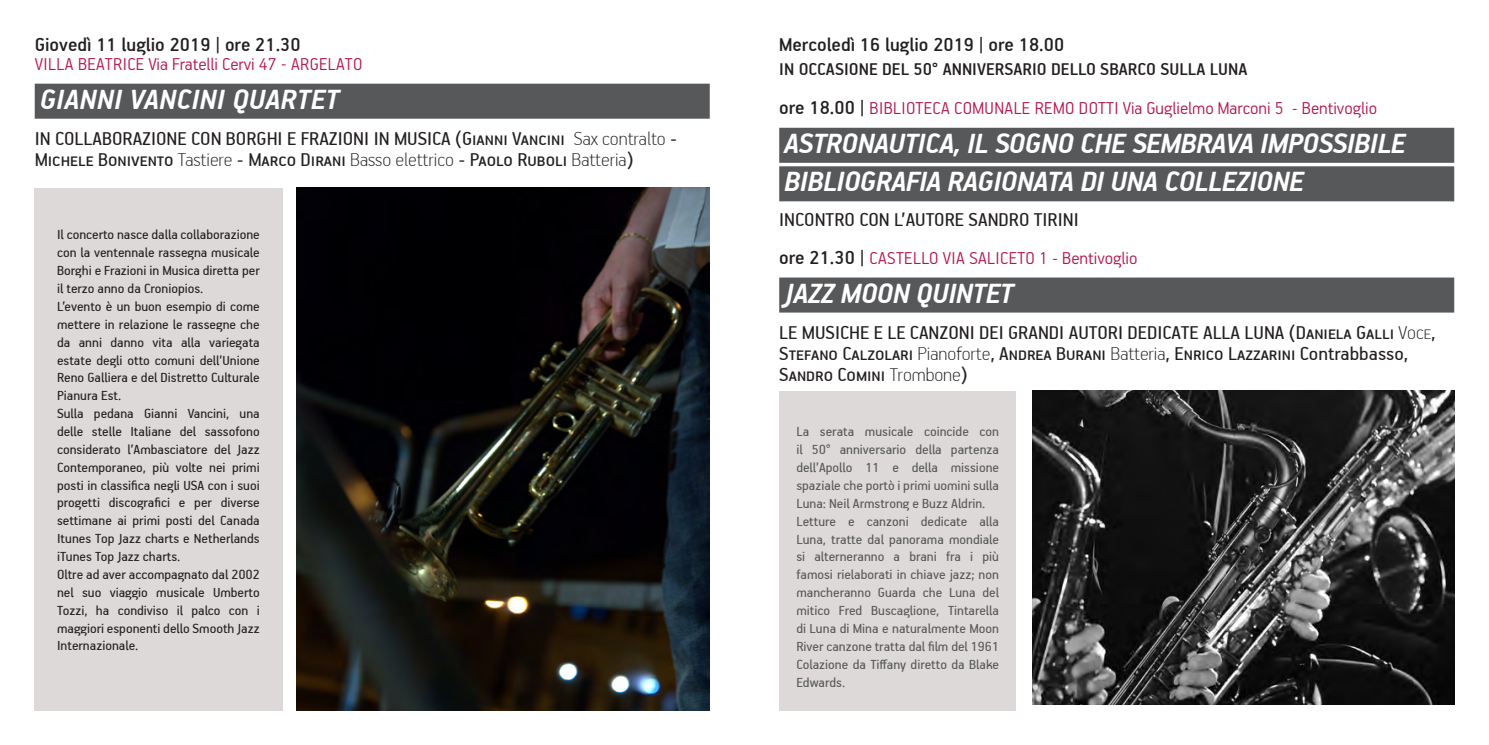
<style>
.page{position:relative;width:1489px;height:745px;background:#fff}
.page>*{position:absolute;margin:0;border:0;box-sizing:border-box;transform-origin:0 0}
.Titolo{font:italic 700 31.5px "PF Handbook Pro";letter-spacing:-.02em;color:#fff}
.Titolo-2{font:italic 700 31.5px "PF Handbook Pro";color:#fff}
.Compagnia_teatrale{font:21px/21px "PF Handbook Pro";color:#231f20}
.Data_Ora{font:500 21px "PF Handbook Pro";color:#231f20}
.Data_Ora-2{font:300 19.25px "PF Handbook Pro";color:#b6164e}
.Compagnia_teatrale-2{font:500 19.25px "PF Handbook Pro";color:#231f20}
.Data_Ora-3{font:300 19.25px "PF Handbook Pro";letter-spacing:.02em;color:#b6164e}
.Luogo{font:300 19.25px "PF Handbook Pro";letter-spacing:.005em;color:#b6164e}
.Testo_corrente_itali{font:14.88px/17.8px "PF Handbook Pro";color:#231f20;text-align:justify}
.Testo_corrente_itali-2{font:14.88px/17.8px "PF Handbook Pro";color:#57585a;text-align:justify}
.s1{font-weight:100}
.s2{font-weight:500;font-size:21px;color:#231f20}
</style>
<div class="page">
<div style="left:35px;top:188px;width:248px;height:521px;background:#ddd9d8"></div>
<div style="left:35px;top:84px;width:674px;height:35px;background:#57585a"></div>
<img style="left:296px;top:187px;width:413px;height:523px">
<div style="left:779px;top:128px;width:674px;height:35px;background:#57585a"></div>
<div style="left:779px;top:166px;width:674px;height:35px;background:#57585a"></div>
<div style="left:779px;top:390px;width:237px;height:320px;background:#ddd9d8"></div>
<img style="left:1032px;top:390px;width:421px;height:314px">
<div style="left:779px;top:277px;width:674px;height:35px;background:#57585a"></div>
<p class="Data_Ora" style="left:35px;top:31px;width:267px">Giovedì 11 luglio 2019 | ore 21.30</p>
<p class="Luogo" style="left:35px;top:53px;width:329px">VILLA BEATRICE Via Fratelli Cervi 47 - ARGELATO</p>
<p class="Titolo-2" style="left:40px;top:80px;width:301px">GIANNI VANCINI QUARTET</p>
<p class="Compagnia_teatrale" style="left:35px;top:127px;width:644px">IN COLLABORAZIONE CON BORGHI E FRAZIONI IN MUSICA (Gianni Vancini <span class="s1">Sax contralto</span> -<br>Michele Bonivento <span class="s1">Tastiere</span> - Marco Dirani <span class="s1">Basso elettrico</span> - Paolo Ruboli <span class="s1">Batteria</span>)</p>
<p class="Testo_corrente_itali" style="left:57px;top:225px;width:204px">Il concerto nasce dalla collaborazione con la ventennale rassegna musicale Borghi e Frazioni in Musica diretta per il terzo anno da Croniopios.</p>
<p class="Testo_corrente_itali" style="left:57px;top:297px;width:204px">L’evento è un buon esempio di come mettere in relazione le rassegne che da anni danno vita alla variegata estate degli otto comuni dell’Unione Reno Galliera e del Distretto Culturale Pianura Est.</p>
<p class="Testo_corrente_itali" style="left:57px;top:404px;width:204px">Sulla pedana Gianni Vancini, una delle stelle Italiane del sassofono considerato l’Ambasciatore del Jazz Contemporaneo, più volte nei primi posti in classifica negli USA con i suoi progetti discografici e per diverse settimane ai primi posti del Canada Itunes Top Jazz charts e Netherlands iTunes Top Jazz charts.</p>
<p class="Testo_corrente_itali" style="left:57px;top:564px;width:204px">Oltre ad aver accompagnato dal 2002 nel suo viaggio musicale Umberto Tozzi, ha condiviso il palco con i maggiori esponenti dello Smooth Jazz Internazionale.</p>
<p class="Data_Ora" style="left:779px;top:31px;width:286px">Mercoledì 16 luglio 2019 | ore 18.00</p>
<p class="Compagnia_teatrale-2" style="left:779px;top:57px;width:470px">IN OCCASIONE DEL 50° ANNIVERSARIO DELLO SBARCO SULLA LUNA</p>
<p class="Data_Ora-2" style="left:779px;top:97px;width:599px"><span class="s2">ore 18.00 |</span> BIBLIOTECA COMUNALE REMO DOTTI Via Guglielmo Marconi 5 - Bentivoglio</p>
<p class="Titolo" style="left:784px;top:124px;width:623px">ASTRONAUTICA, IL SOGNO CHE SEMBRAVA IMPOSSIBILE</p>
<p class="Titolo" style="left:784px;top:162px;width:521px">BIBLIOGRAFIA RAGIONATA DI UNA COLLEZIONE</p>
<p class="Compagnia_teatrale" style="left:779px;top:208px;width:301px">INCONTRO CON L’AUTORE SANDRO TIRINI</p>
<p class="Data_Ora-3" style="left:779px;top:246px;width:360px"><span class="s2">ore 21.30 |</span> CASTELLO VIA SALICETO 1 - Bentivoglio</p>
<p class="Titolo" style="left:784px;top:274px;width:231px">JAZZ MOON QUINTET</p>
<p class="Compagnia_teatrale" style="left:779px;top:320px;width:658px">LE MUSICHE E LE CANZONI DEI GRANDI AUTORI DEDICATE ALLA LUNA (Daniela Galli <span class="s1">Voce</span>,<br>Stefano Calzolari <span class="s1">Pianoforte</span>, Andrea Burani <span class="s1">Batteria</span>, Enrico Lazzarini Contrabbasso,<br>Sandro Comini <span class="s1">Trombone</span>)</p>
<p class="Testo_corrente_itali-2" style="left:796px;top:422px;width:204px">La serata musicale coincide con il 50° anniversario della partenza dell’Apollo 11 e della missione spaziale che portò i primi uomini sulla Luna: Neil Armstrong e Buzz Aldrin.</p>
<p class="Testo_corrente_itali-2" style="left:796px;top:511px;width:204px">Letture e canzoni dedicate alla Luna, tratte dal panorama mondiale si alterneranno a brani fra i più famosi rielaborati in chiave jazz; non mancheranno Guarda che Luna del mitico Fred Buscaglione, Tintarella di Luna di Mina e naturalmente Moon River canzone tratta dal film del 1961<br>Colazione da Tiffany diretto da Blake Edwards.</p>
</div>
